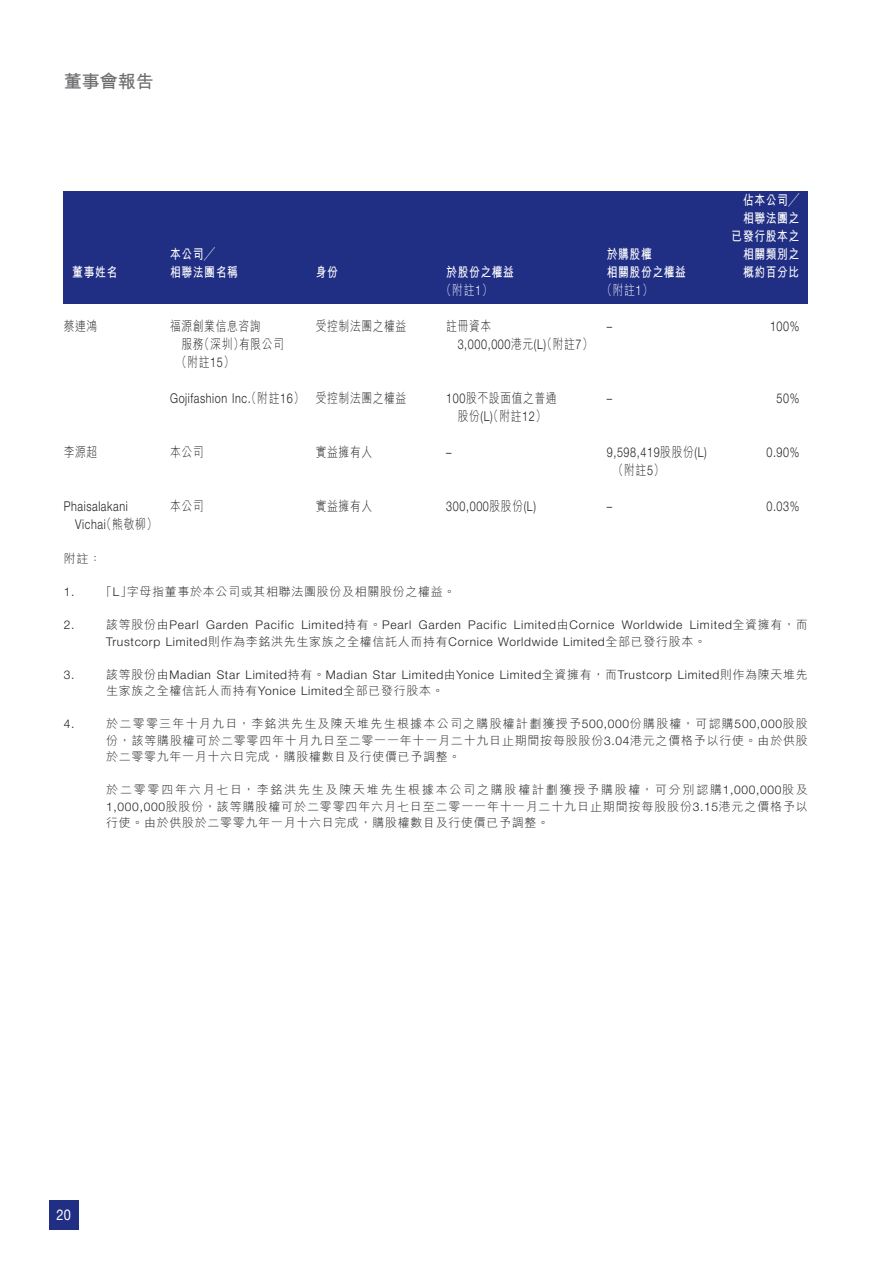
<style>
.page{position:relative;width:893px;height:1263px;background:#fff}
.page>*{position:absolute;margin:0;border:0;box-sizing:border-box;transform-origin:0 0}
.t1{font:700 18px "M Hei HK";color:#6c6d70}
.t2{font:14.85px "Helvetica Neue LT Std";color:#fff;scale:.86 1}
.t3{font:300 13.5px "Helvetica Neue LT Std";letter-spacing:.055em;color:#231f20;scale:.8 1}
.t4{font:300 13.5px "M Hei HK";letter-spacing:.055em;color:#231f20;scale:.8 1}
.t5{font:700 13.5px/18px "M Hei HK";letter-spacing:.055em;color:#fff;text-align:right;scale:.8 1}
.t6{font:300 13.5px "M Hei HK";color:#fff;scale:.8 1}
.t7{font:300 12px/16.5px "M Hei HK";letter-spacing:.055em;color:#231f20;text-align:justify}
.t8{font:300 12px/16.5px "Helvetica Neue LT Std";letter-spacing:.055em;color:#231f20}
.s1{font-family:"Helvetica Neue LT Std"}
.s2{font-family:"M Hei HK"}
</style>
<div class="page">
<div style="left:50px;top:1200px;width:29px;height:29px;background:#202e84"></div>
<div style="left:64px;top:192px;width:744px;height:112px;background:#202e84"></div>
<p class="t1" style="left:64px;top:68px;width:92px">董事會報告</p>
<p class="t5" style="left:732px;top:190px;width:86px">佔本公司╱相聯法團之已發行股本之</p>
<p class="t5" style="left:170px;top:244px;width:58px">本公司╱</p>
<p class="t5" style="left:607px;top:244px;width:58px">於購股權</p>
<p class="t5" style="left:743px;top:244px;width:72px">相關類別之</p>
<p class="t5" style="left:72px;top:262px;width:58px">董事姓名</p>
<p class="t5" style="left:170px;top:262px;width:86px">相聯法團名稱</p>
<p class="t5" style="left:316px;top:262px;width:29px">身份</p>
<p class="t5" style="left:446px;top:262px;width:86px">於股份之權益</p>
<p class="t5" style="left:607px;top:262px;width:101px">相關股份之權益</p>
<p class="t5" style="left:743px;top:262px;width:72px">概約百分比</p>
<p class="t6" style="left:441px;top:280px;width:66px">（附註<span class="s1">1</span>）</p>
<p class="t6" style="left:601px;top:280px;width:66px">（附註<span class="s1">1</span>）</p>
<p class="t4" style="left:64px;top:316px;width:44px">蔡連鴻</p>
<p class="t4" style="left:170px;top:316px;width:115px">福源創業信息咨詢</p>
<p class="t4" style="left:316px;top:316px;width:115px">受控制法團之權益</p>
<p class="t4" style="left:446px;top:316px;width:58px">註冊資本</p>
<p class="t3" style="left:607px;top:318px;width:8px">–</p>
<p class="t3" style="left:770px;top:318px;width:38px">100%</p>
<p class="t4" style="left:181px;top:334px;width:130px">服務（深圳）有限公司</p>
<p class="t3" style="left:458px;top:336px;width:171px">3,000,000<span class="s2">港元</span>(L<span class="s2">（</span>) <span class="s2">附註</span>7<span class="s2">）</span></p>
<p class="t4" style="left:176px;top:352px;width:74px">（附註<span class="s1">15</span>）</p>
<p class="t3" style="left:170px;top:390px;width:297px">Gojifashion Inc<span class="s2">（</span>. <span class="s2">附註</span>16<span class="s2">） 受控制法團之權益</span></p>
<p class="t4" style="left:446px;top:388px;width:140px"><span class="s1">100</span>股不設面值之普通</p>
<p class="t3" style="left:607px;top:390px;width:8px">–</p>
<p class="t3" style="left:777px;top:390px;width:30px">50%</p>
<p class="t4" style="left:458px;top:406px;width:112px">股份<span class="s1">(L</span>（<span class="s1">)</span> 附註<span class="s1">12</span>）</p>
<p class="t4" style="left:64px;top:442px;width:44px">李源超</p>
<p class="t4" style="left:170px;top:442px;width:44px">本公司</p>
<p class="t4" style="left:316px;top:442px;width:72px">實益擁有人</p>
<p class="t3" style="left:446px;top:444px;width:8px">–</p>
<p class="t3" style="left:607px;top:444px;width:126px">9,598,419<span class="s2">股股份</span>(L)</p>
<p class="t3" style="left:766px;top:444px;width:43px">0.90%</p>
<p class="t4" style="left:613px;top:460px;width:66px">（附註<span class="s1">5</span>）</p>
<p class="t3" style="left:64px;top:498px;width:82px">Phaisalakani</p>
<p class="t4" style="left:170px;top:496px;width:44px">本公司</p>
<p class="t4" style="left:316px;top:496px;width:72px">實益擁有人</p>
<p class="t3" style="left:446px;top:498px;width:114px">300,000<span class="s2">股股份</span>(L)</p>
<p class="t3" style="left:607px;top:498px;width:8px">–</p>
<p class="t3" style="left:766px;top:498px;width:43px">0.03%</p>
<p class="t3" style="left:75px;top:516px;width:104px">Vicha<span class="s2">（</span>i <span class="s2">熊敬柳）</span></p>
<p class="t7" style="left:64px;top:550px;width:39px">附註：</p>
<p class="t7" style="left:64px;top:583px;width:393px"><span class="s1">1.</span> 「<span class="s1">L</span>」字母指董事於本公司或其相聯法團股份及相關股份之權益。</p>
<p class="t8" style="left:64px;top:616px;width:12px">2.</p>
<p class="t8" style="left:106px;top:616px;width:703px"><span class="s2">該等股份由</span>Pearl Garden Pacific Limited<span class="s2">持有。</span>Pearl Garden Pacific Limited<span class="s2">由</span>Cornice Worldwide Limited<span class="s2">全資擁有，而<br></span>Trustcorp Limited<span class="s2">則作為李銘洪先生家族之全權信託人而持有</span>Cornice Worldwide Limited<span class="s2">全部已發行股本。</span></p>
<p class="t8" style="left:64px;top:666px;width:12px">3.</p>
<p class="t8" style="left:106px;top:666px;width:703px"><span class="s2">該等股份由</span>Madian Star Limited<span class="s2">持有。</span>Madian Star Limited<span class="s2">由</span>Yonice Limited<span class="s2">全資擁有，而</span>Trustcorp Limited<span class="s2">則作為陳天堆先生家族之全權信託人而持有</span>Yonice Limited<span class="s2">全部已發行股本。</span></p>
<p class="t8" style="left:64px;top:715px;width:12px">4.</p>
<p class="t7" style="left:106px;top:715px;width:703px">於二零零三年十月九日，李銘洪先生及陳天堆先生根據本公司之購股權計劃獲授予<span class="s1">500,000</span>份購股權，可認購<span class="s1">500,000</span>股股份，該等購股權可於二零零四年十月九日至二零一一年十一月二十九日止期間按每股股份<span class="s1">3.04</span>港元之價格予以行使。由於供股於二零零九年一月十六日完成，購股權數目及行使價已予調整。</p>
<p class="t7" style="left:106px;top:781px;width:703px">於二零零四年六月七日，李銘洪先生及陳天堆先生根據本公司之購股權計劃獲授予購股權，可分別認購<span class="s1">1,000,000</span>股及<span class="s1">1,000,000</span>股股份，該等購股權可於二零零四年六月七日至二零一一年十一月二十九日止期間按每股股份<span class="s1">3.15</span>港元之價格予以行使。由於供股於二零零九年一月十六日完成，購股權數目及行使價已予調整。</p>
<p class="t2" style="left:57px;top:1206px;width:18px">20</p>
</div>
